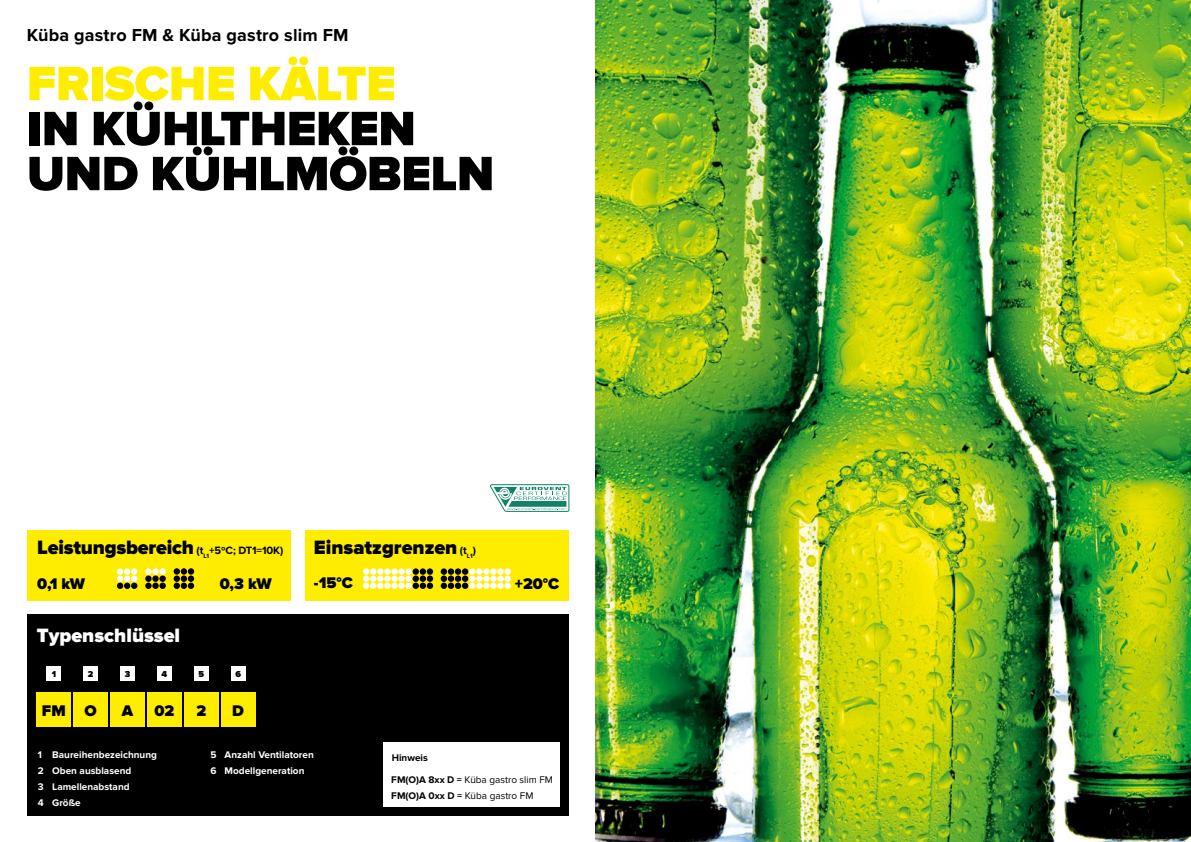
<style>
.page{position:relative;width:1191px;height:842px;background:#fff}
.page>*{position:absolute;margin:0;border:0;box-sizing:border-box;transform-origin:0 0}
.t1{font:900 50px/45px "Proxima Nova";letter-spacing:-.01em;color:#000}
.t2{font:900 50px "Proxima Nova";letter-spacing:-.01em;color:#ffed00}
.t3{font:900 20px "Proxima Nova";letter-spacing:-.01em;color:#000}
.t4{font:900 20px "Proxima Nova";color:#fff}
.t5{font:700 18px "Proxima Nova";letter-spacing:.01em;color:#000}
.t6{font:900 16px "Proxima Nova";color:#000}
.t7{font:700 10px/16px "Proxima Nova";color:#fff}
.t8{font:700 10px/21.6px "Proxima Nova";color:#000}
.t9{font:10px "Proxima Nova";color:#000}
.t10{font:900 9px "Proxima Nova";color:#000}
.s1{font-weight:700;font-size:11px}
.s2{font-weight:400}
.s3{font-weight:700}
</style>
<div class="page">
<svg style="left:490px;top:484px;width:79px;height:28px"></svg>
<img style="left:595px;top:0;width:596px;height:842px">
<div style="left:27px;top:615px;width:541px;height:201px;background:#000"></div>
<div style="left:37px;top:692px;width:34px;height:34px;background:#ffed00"></div>
<div style="left:47px;top:667px;width:14px;height:14px;background:#fff"></div>
<div style="left:194px;top:667px;width:14px;height:14px;background:#fff"></div>
<div style="left:231px;top:667px;width:14px;height:14px;background:#fff"></div>
<div style="left:84px;top:667px;width:14px;height:14px;background:#fff"></div>
<div style="left:120px;top:667px;width:15px;height:14px;background:#fff"></div>
<div style="left:157px;top:667px;width:14px;height:14px;background:#fff"></div>
<div style="left:74px;top:692px;width:34px;height:34px;background:#ffed00"></div>
<div style="left:111px;top:692px;width:34px;height:34px;background:#ffed00"></div>
<div style="left:147px;top:692px;width:34px;height:34px;background:#ffed00"></div>
<div style="left:184px;top:692px;width:34px;height:34px;background:#ffed00"></div>
<div style="left:221px;top:692px;width:34px;height:34px;background:#ffed00"></div>
<div style="left:27px;top:530px;width:264px;height:70px;background:#ffed00"></div>
<div style="left:305px;top:530px;width:263px;height:70px;background:#ffed00"></div>
<div style="left:383px;top:742px;width:177px;height:65px;background:#fff"></div>
<div style="left:427px;top:575px;width:6px;height:7px;background:#000;border-radius:50%"></div>
<div style="left:427px;top:568px;width:6px;height:7px;background:#000;border-radius:50%"></div>
<div style="left:504px;top:575px;width:7px;height:7px;background:#fff;border-radius:50%"></div>
<div style="left:504px;top:568px;width:7px;height:7px;background:#fff;border-radius:50%"></div>
<div style="left:412px;top:575px;width:7px;height:7px;background:#000;border-radius:50%"></div>
<div style="left:412px;top:568px;width:7px;height:7px;background:#000;border-radius:50%"></div>
<div style="left:145px;top:575px;width:7px;height:7px;background:#000;border-radius:50%"></div>
<svg style="left:145px;top:568px;width:7px;height:7px"></svg>
<div style="left:117px;top:568px;width:6px;height:7px;background:#fff;border-radius:50%"></div>
<div style="left:117px;top:575px;width:6px;height:7px;background:#fff;border-radius:50%"></div>
<div style="left:174px;top:575px;width:6px;height:7px;background:#000;border-radius:50%"></div>
<svg style="left:490px;top:575px;width:7px;height:7px"></svg>
<svg style="left:490px;top:568px;width:7px;height:7px"></svg>
<div style="left:398px;top:575px;width:7px;height:7px;background:#fff;border-radius:50%"></div>
<svg style="left:398px;top:568px;width:7px;height:7px"></svg>
<div style="left:476px;top:575px;width:6px;height:7px;background:#fff;border-radius:50%"></div>
<div style="left:476px;top:568px;width:6px;height:7px;background:#fff;border-radius:50%"></div>
<div style="left:377px;top:575px;width:6px;height:7px;background:#fff;border-radius:50%"></div>
<div style="left:377px;top:568px;width:6px;height:7px;background:#fff;border-radius:50%"></div>
<div style="left:455px;top:575px;width:6px;height:7px;background:#000;border-radius:50%"></div>
<div style="left:455px;top:568px;width:6px;height:7px;background:#000;border-radius:50%"></div>
<div style="left:420px;top:575px;width:6px;height:7px;background:#000;border-radius:50%"></div>
<div style="left:420px;top:568px;width:6px;height:7px;background:#000;border-radius:50%"></div>
<div style="left:152px;top:575px;width:7px;height:7px;background:#000;border-radius:50%"></div>
<svg style="left:152px;top:568px;width:7px;height:7px"></svg>
<div style="left:124px;top:568px;width:6px;height:7px;background:#fff;border-radius:50%"></div>
<div style="left:124px;top:575px;width:6px;height:7px;background:#fff;border-radius:50%"></div>
<div style="left:159px;top:575px;width:7px;height:7px;background:#000;border-radius:50%"></div>
<div style="left:159px;top:568px;width:7px;height:7px;background:#fff;border-radius:50%"></div>
<div style="left:131px;top:568px;width:6px;height:7px;background:#fff;border-radius:50%"></div>
<div style="left:131px;top:575px;width:6px;height:7px;background:#fff;border-radius:50%"></div>
<div style="left:181px;top:575px;width:6px;height:7px;background:#000;border-radius:50%"></div>
<div style="left:188px;top:575px;width:6px;height:7px;background:#000;border-radius:50%"></div>
<div style="left:497px;top:575px;width:7px;height:7px;background:#fff;border-radius:50%"></div>
<svg style="left:497px;top:568px;width:7px;height:7px"></svg>
<div style="left:405px;top:575px;width:7px;height:7px;background:#fff;border-radius:50%"></div>
<div style="left:405px;top:568px;width:7px;height:7px;background:#fff;border-radius:50%"></div>
<div style="left:483px;top:575px;width:6px;height:7px;background:#fff;border-radius:50%"></div>
<div style="left:483px;top:568px;width:6px;height:7px;background:#fff;border-radius:50%"></div>
<svg style="left:391px;top:575px;width:7px;height:7px"></svg>
<svg style="left:391px;top:568px;width:7px;height:7px"></svg>
<div style="left:469px;top:575px;width:6px;height:7px;background:#fff;border-radius:50%"></div>
<div style="left:469px;top:568px;width:6px;height:7px;background:#fff;border-radius:50%"></div>
<div style="left:370px;top:575px;width:6px;height:7px;background:#fff;border-radius:50%"></div>
<div style="left:370px;top:568px;width:6px;height:7px;background:#fff;border-radius:50%"></div>
<div style="left:448px;top:575px;width:6px;height:7px;background:#000;border-radius:50%"></div>
<div style="left:448px;top:568px;width:6px;height:7px;background:#000;border-radius:50%"></div>
<div style="left:384px;top:575px;width:6px;height:7px;background:#fff;border-radius:50%"></div>
<div style="left:384px;top:568px;width:6px;height:7px;background:#fff;border-radius:50%"></div>
<div style="left:462px;top:575px;width:6px;height:7px;background:#000;border-radius:50%"></div>
<div style="left:462px;top:568px;width:6px;height:7px;background:#000;border-radius:50%"></div>
<div style="left:363px;top:575px;width:6px;height:7px;background:#fff;border-radius:50%"></div>
<div style="left:363px;top:568px;width:6px;height:7px;background:#fff;border-radius:50%"></div>
<div style="left:441px;top:575px;width:6px;height:7px;background:#000;border-radius:50%"></div>
<div style="left:441px;top:568px;width:6px;height:7px;background:#000;border-radius:50%"></div>
<div style="left:504px;top:583px;width:7px;height:6px;background:#fff;border-radius:50%"></div>
<div style="left:412px;top:583px;width:7px;height:6px;background:#000;border-radius:50%"></div>
<div style="left:145px;top:583px;width:7px;height:6px;background:#000;border-radius:50%"></div>
<div style="left:174px;top:568px;width:6px;height:7px;background:#000;border-radius:50%"></div>
<div style="left:490px;top:583px;width:7px;height:6px;background:#fff;border-radius:50%"></div>
<div style="left:398px;top:583px;width:7px;height:6px;background:#fff;border-radius:50%"></div>
<svg style="left:420px;top:583px;width:13px;height:6px"></svg>
<svg style="left:117px;top:583px;width:20px;height:6px"></svg>
<div style="left:152px;top:583px;width:7px;height:6px;background:#000;border-radius:50%"></div>
<div style="left:159px;top:583px;width:7px;height:6px;background:#000;border-radius:50%"></div>
<svg style="left:174px;top:583px;width:20px;height:6px"></svg>
<div style="left:181px;top:568px;width:6px;height:7px;background:#000;border-radius:50%"></div>
<div style="left:188px;top:568px;width:6px;height:7px;background:#000;border-radius:50%"></div>
<div style="left:497px;top:583px;width:7px;height:6px;background:#fff;border-radius:50%"></div>
<div style="left:405px;top:583px;width:7px;height:6px;background:#fff;border-radius:50%"></div>
<div style="left:391px;top:583px;width:7px;height:6px;background:#fff;border-radius:50%"></div>
<svg style="left:363px;top:583px;width:27px;height:6px"></svg>
<svg style="left:441px;top:583px;width:48px;height:6px"></svg>
<h3 class="t5" style="left:27px;top:25px;width:323px">Küba gastro FM &amp; Küba gastro slim FM</h3>
<h1 class="t2" style="left:27px;top:55px;width:370px">FRISCHE KÄLTE</h1>
<h1 class="t1" style="left:27px;top:108px;width:469px">IN KÜHLTHEKEN<br>UND KÜHLMÖBELN</h1>
<h2 class="t3" style="left:37px;top:536px;width:248px">Leistungsbereich <span class="s1">(t</span><sub>L1</sub><span class="s1">+5ºC; DT1=10K)</span></h2>
<h2 class="t3" style="left:314px;top:536px;width:163px">Einsatzgrenzen <span class="s1">(t</span><sub>L1</sub><span class="s1">)</span></h2>
<h3 class="t6" style="left:314px;top:574px;width:40px">-15°C</h3>
<h3 class="t6" style="left:37px;top:574px;width:49px">0,1 kW</h3>
<h3 class="t6" style="left:220px;top:574px;width:54px">0,3 kW</h3>
<h3 class="t6" style="left:515px;top:574px;width:46px">+20°C</h3>
<h2 class="t4" style="left:37px;top:623px;width:145px">Typenschlüssel</h2>
<p class="t10" style="left:52px;top:669px;width:6px">1</p>
<p class="t10" style="left:88px;top:669px;width:7px">2</p>
<p class="t10" style="left:125px;top:669px;width:7px">3</p>
<p class="t10" style="left:162px;top:669px;width:7px">4</p>
<p class="t10" style="left:198px;top:669px;width:7px">5</p>
<p class="t10" style="left:235px;top:669px;width:7px">6</p>
<h3 class="t6" style="left:85px;top:701px;width:14px">O</h3>
<h3 class="t6" style="left:122px;top:701px;width:13px">A</h3>
<h3 class="t6" style="left:154px;top:701px;width:21px">02</h3>
<h3 class="t6" style="left:196px;top:701px;width:11px">2</h3>
<h3 class="t6" style="left:232px;top:701px;width:13px">D</h3>
<p class="t7" style="left:38px;top:747px;width:121px">1 Baureihenbezeichnung<br>2 Oben ausblasend<br>3 Lamellenabstand<br>4 Größe</p>
<p class="t7" style="left:210px;top:747px;width:105px">5 Anzahl Ventilatoren<br>6 Modellgeneration</p>
<p class="t8" style="left:391px;top:747px;width:163px">Hinweis<br>FM(O)A 8xx D = <span class="s2">Küba gastro slim FM</span></p>
<h3 class="t6" style="left:42px;top:701px;width:25px">FM</h3>
<p class="t9" style="left:391px;top:789px;width:144px"><span class="s3">FM(O)A 0xx D =</span> Küba gastro FM</p>
</div>
